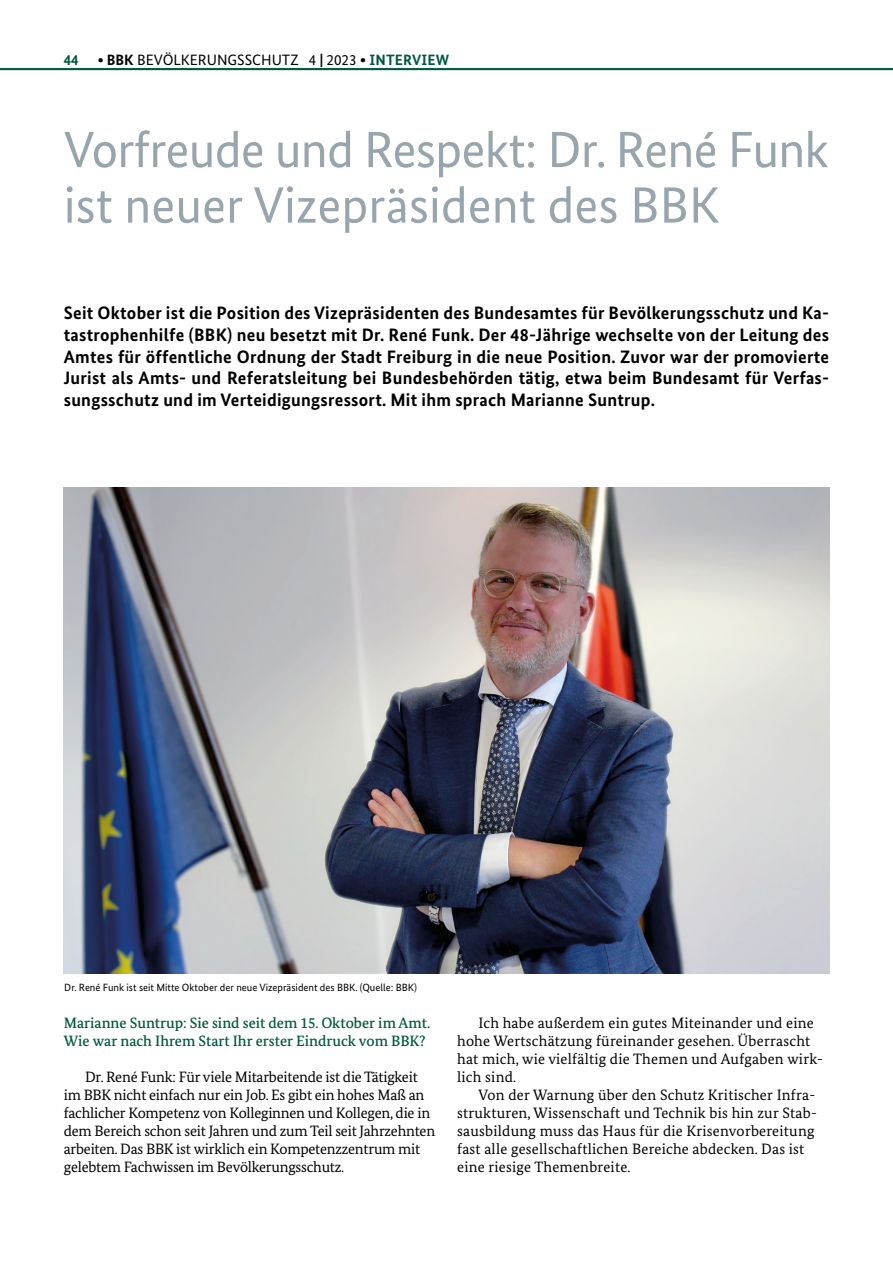
<style>
.page{position:relative;width:893px;height:1263px;background:#fff}
.page>*{position:absolute;margin:0;border:0;box-sizing:border-box;transform-origin:0 0}
.Überschrift{font:51px/55.5px "Bundes Sans";letter-spacing:-.015em;color:#99a5ad}
.Vorspann{font:700 18px/21.6px "Bundes Sans";letter-spacing:.015em;color:#000;text-align:justify}
.Interview_Antw{font:15px/18px "Bundes Serif";letter-spacing:.01em;color:#000}
.Interview_Antw-2{font:15px/18px "Bundes Serif";letter-spacing:-.015em;color:#000}
.Interview_Frage{font:500 15px/18px "Bundes Serif";color:#005941}
.t1{font:15px "Bundes Sans";color:#000}
.t2{font:700 15px "Bundes Sans";color:#005941}
.BU{font:10.5px "Bundes Sans";color:#000}
.s1{font-weight:700}
.s2{font-weight:700;color:#005941}
</style>
<div class="page">
<img style="left:64px;top:488px;width:765px;height:486px">
<hr style="left:0;top:68px;width:893px;height:2px;background:#005941">
<p class="t2" style="left:64px;top:50px;width:16px">44</p>
<p class="t1" style="left:98px;top:51px;width:353px"><span class="s1">∙ BBK</span> BEVÖLKERUNGSSCHUTZ 4 <span class="s1">|</span> 2023 <span class="s1">∙</span> <span class="s2">INTERVIEW</span></p>
<p class="Überschrift" style="left:64px;top:122px;width:767px">Vorfreude und Respekt: Dr. René Funk ist neuer Vizepräsident des BBK</p>
<p class="Vorspann" style="left:64px;top:302px;width:767px">Seit Oktober ist die Position des Vizepräsidenten des Bundesamtes für Bevölkerungsschutz und Ka&shy;tastrophenhilfe (BBK) neu besetzt mit Dr. René Funk. Der 48-Jährige wechselte von der Leitung des Amtes für öffentliche Ordnung der Stadt Freiburg in die neue Position. Zuvor war der promovierte Jurist als Amts- und Referatsleitung bei Bundesbehörden tätig, etwa beim Bundesamt für Verfas&shy;sungsschutz und im Verteidigungsressort. Mit ihm sprach Marianne Suntrup.</p>
<p class="BU" style="left:64px;top:981px;width:354px">Dr. René Funk ist seit Mitte Oktober der neue Vizepräsident des BBK. (Quelle: BBK)</p>
<p class="Interview_Frage" style="left:64px;top:1013px;width:368px">Marianne Suntrup: Sie sind seit dem 15. Oktober im Amt.<br>Wie war nach Ihrem Start Ihr erster Eindruck vom BBK?</p>
<p class="Interview_Antw-2" style="left:64px;top:1067px;width:373px;text-indent:21px">Dr. René Funk: Für viele Mitarbeitende ist die Tätigkeit im BBK nicht einfach nur ein Job. Es gibt ein hohes Maß an fachlicher Kompetenz von Kolleginnen und Kollegen, die in dem Bereich schon seit Jahren und zum Teil seit Jahrzehnten arbeiten. Das BBK ist wirklich ein Kompetenzzentrum mit gelebtem Fachwissen im Bevölkerungsschutz.</p>
<p class="Interview_Antw" style="left:457px;top:1013px;width:367px;text-indent:21px">Ich habe außerdem ein gutes Miteinander und eine hohe Wertschätzung füreinander gesehen. Überrascht hat mich, wie vielfältig die Themen und Aufgaben wirk&shy;lich sind.</p>
<p class="Interview_Antw" style="left:457px;top:1085px;width:361px;text-indent:21px">Von der Warnung über den Schutz Kritischer Infra&shy;strukturen, Wissenschaft und Technik bis hin zur Stab&shy;sausbildung muss das Haus für die Krisenvorbereitung fast alle gesellschaftlichen Bereiche abdecken. Das ist eine riesige Themenbreite.</p>
</div>
